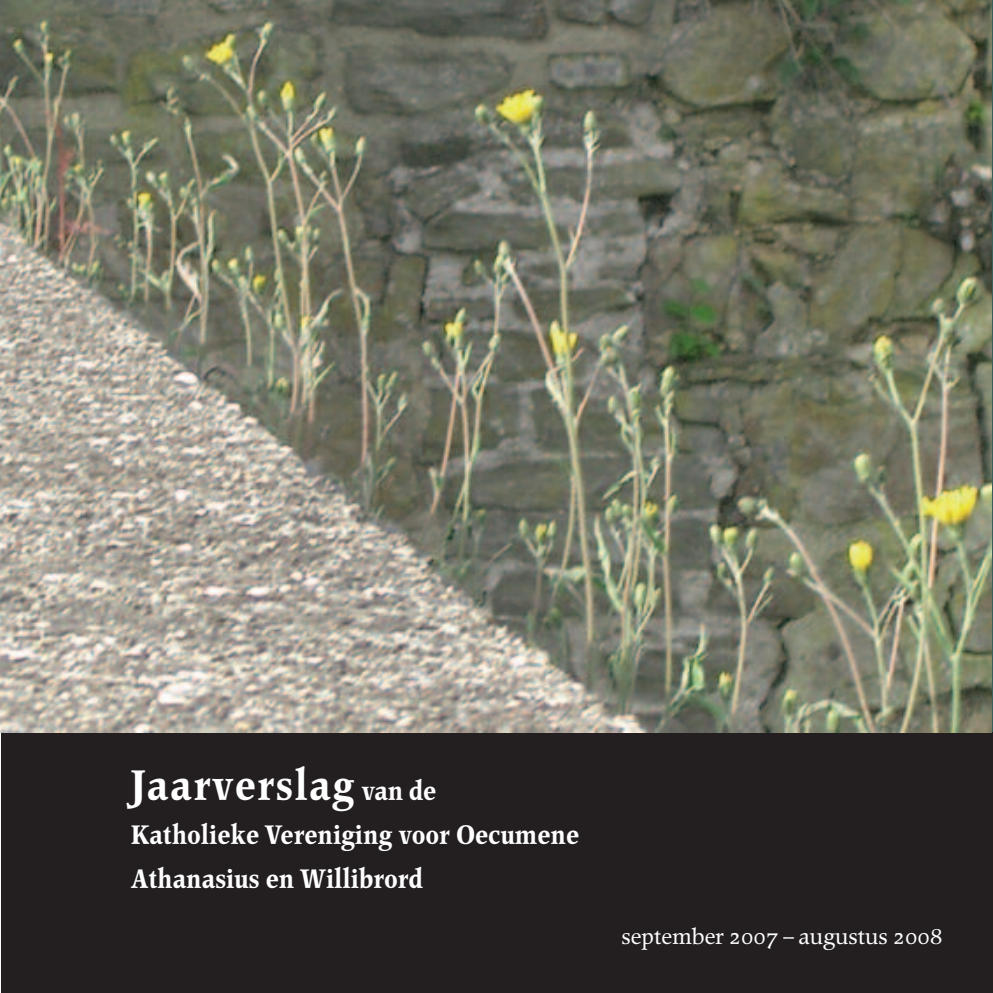
<style>
.page{position:relative;width:993px;height:993px;background:#fff}
.page>*{position:absolute;margin:0;border:0;box-sizing:border-box;transform-origin:0 0}
.t1{font:700 condensed 42px "Poppl Pontifex";letter-spacing:.055em;color:#fff}
.t2{font:700 condensed 26.43px/43.8px "Poppl Pontifex";letter-spacing:.015em;color:#fff}
.t3{font:21px "Poppl Pontifex";color:#fff}
.s1{font-size:26.43px}
.s2{font-family:"Poppl Pontifex Roman SC"}
</style>
<div class="page">
<div style="left:1px;top:731px;width:991px;height:261px;background:#231f20"></div>
<img style="left:0;top:0;width:991px;height:731px">
<h1 class="t1" style="left:131px;top:766px;width:306px">Jaarverslag <span class="s1">van de</span></h1>
<p class="t2" style="left:131px;top:815px;width:449px">Katholieke Vereniging voor Oecumene<br>Athanasius en Willibrord</p>
<p class="t3" style="left:621px;top:927px;width:322px">september <span class="s2">2007</span> – augustus <span class="s2">2008</span></p>
</div>
